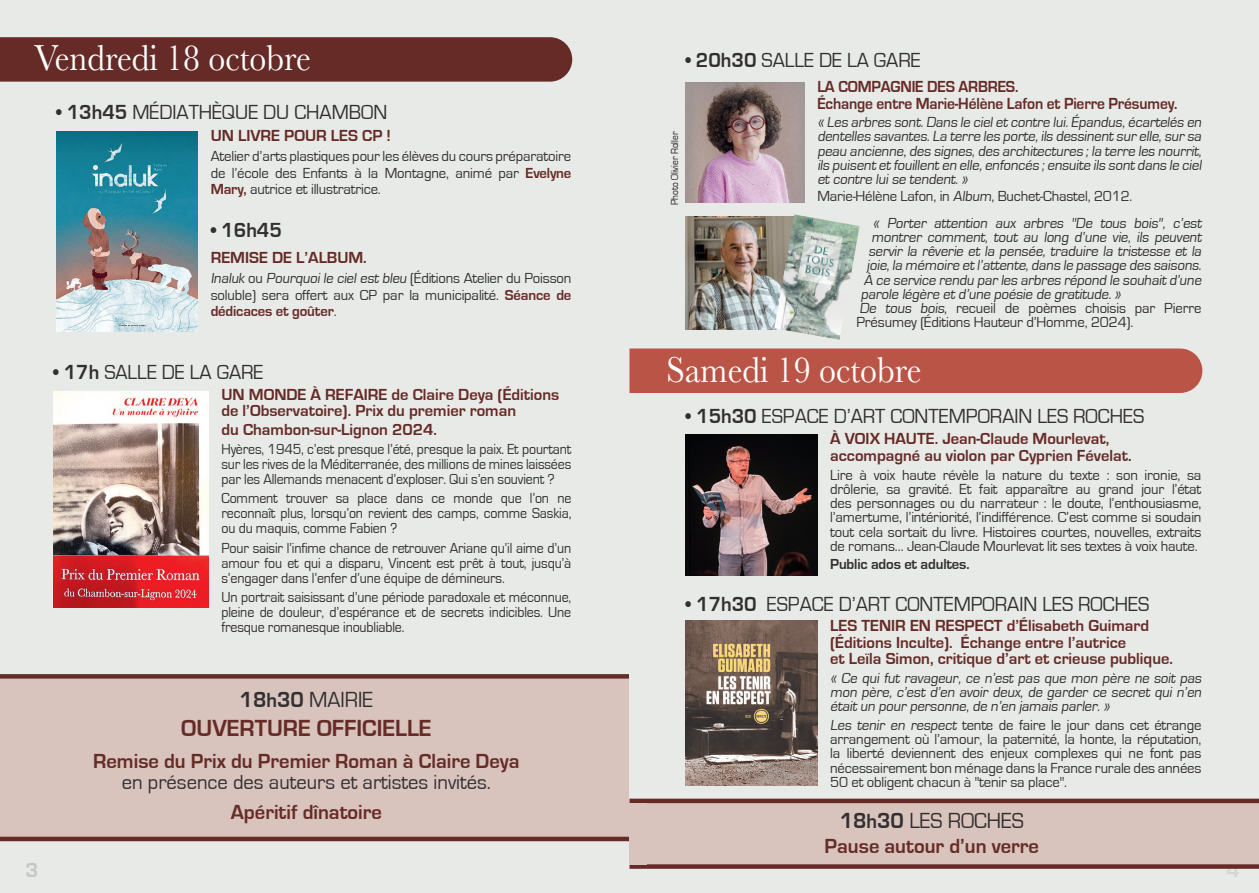
<style>
.page{position:relative;width:1259px;height:893px;background:#fff}
.page>*{position:absolute;margin:0;border:0;box-sizing:border-box;transform-origin:0 0}
.t1{font:37.5px "Baskerville";color:#fff;scale:.9 1}
.t2{font:700 24px "Eurostile";color:#662b27}
.t3{font:22.5px "Eurostile";color:#312f30;scale:.95 1}
.t4{font:21px "Eurostile";color:#312f30;scale:.95 1}
.t5{font:700 21px "Eurostile";color:#662b27}
.t6{font:21px "Eurostile";color:#312f30}
.t7{font:700 21px "Eurostile";color:#312f30;scale:.95 1}
.t8{font:700 21px "Eurostile";color:#c5c7c4}
.t9{font:700 21px "Eurostile";color:#d4d6d2}
.t10{font:700 16.5px/16.5px "Eurostile";color:#662b27}
.t11{font:700 16.5px/16.5px "Eurostile";color:#662b27;scale:.94 1}
.t12{font:15px/14.2px "Eurostile";letter-spacing:-.01em;color:#312f30;text-align:justify}
.t13{font:15px/15px "Eurostile";letter-spacing:-.01em;color:#312f30;text-align:justify;scale:.93 1}
.t14{font:700 15px "Eurostile";letter-spacing:-.01em;color:#312f30}
.t15{font:10.5px "Eurostile";color:#231f20;scale:.9 1}
.s1{font-weight:700}
.s2{font-weight:700;color:#662b27}
.s3{font-weight:700;font-size:21px}
</style>
<div class="page">
<div style="left:0;top:0;width:644px;height:893px;background:#e8eae7"></div>
<img style="left:53px;top:392px;width:156px;height:216px">
<div style="left:0;top:674px;width:629px;height:167px;background:#d8c3bd"></div>
<div style="left:629px;top:0;width:630px;height:893px;background:#e8eae7"></div>
<svg style="left:629px;top:799px;width:630px;height:70px;background:#c9b0aa"></svg>
<div style="left:629px;top:348px;width:573px;height:45px;background:#ba5446"></div>
<img style="left:685px;top:621px;width:132px;height:164px">
<img style="left:685px;top:434px;width:132px;height:141px">
<img style="left:685px;top:82px;width:119px;height:120px">
<img style="left:685px;top:216px;width:89px;height:113px">
<img style="left:774px;top:214px;width:85px;height:126px">
<div style="left:629px;top:803px;width:17px;height:61px;background:#d8c3bd"></div>
<div style="left:0;top:37px;width:572px;height:45px;background:#662b27"></div>
<img style="left:56px;top:132px;width:142px;height:200px">
<p class="t1" style="left:34px;top:34px;width:309px">Vendredi 18 octobre</p>
<p class="t4" style="left:56px;top:101px;width:350px"><span class="s1">• 13h45</span> MÉDIATHÈQUE DU CHAMBON</p>
<p class="t10" style="left:211px;top:127px;width:182px">UN LIVRE POUR LES CP !</p>
<p class="t12" style="left:211px;top:149px;width:362px;line-height:16.5px">Atelier d’arts plastiques pour les élèves du cours préparatoire de l’école des Enfants à la Montagne, animé par <span class="s2">Evelyne Mary,</span> autrice et illustratrice.</p>
<p class="t7" style="left:211px;top:219px;width:76px">• 16h45</p>
<p class="t10" style="left:211px;top:249px;width:158px">REMISE DE L’ALBUM.</p>
<p class="t12" style="left:211px;top:271px;width:362px;line-height:16.5px">Inaluk ou Pourquoi le ciel est bleu (Éditions Atelier du Poisson soluble) sera offert aux CP par la municipalité. <span class="s2">Séance de dédicaces et goûter</span>.</p>
<p class="t4" style="left:53px;top:361px;width:223px"><span class="s1">• 17h</span> SALLE DE LA GARE</p>
<p class="t10" style="left:221px;top:386px;width:339px">UN MONDE À REFAIRE de Claire Deya (Éditions de l’Observatoire). Prix du premier roman</p>
<p class="t10" style="left:221px;top:421px;width:217px">du Chambon-sur-Lignon 2024.</p>
<p class="t13" style="left:221px;top:442px;width:378px">Hyères, 1945, c’est presque l’été, presque la paix. Et pourtant sur les rives de la Méditerranée, des millions de mines laissées par les Allemands menacent d’exploser. Qui s’en souvient ?</p>
<p class="t13" style="left:221px;top:491px;width:378px">Comment trouver sa place dans ce monde que l’on ne reconnaît plus, lorsqu’on revient des camps, comme Saskia, ou du maquis, comme Fabien ?</p>
<p class="t13" style="left:221px;top:540px;width:378px">Pour saisir l’infime chance de retrouver Ariane qu’il aime d’un amour fou et qui a disparu, Vincent est prêt à tout, jusqu’à s’engager dans l’enfer d’une équipe de démineurs.</p>
<p class="t13" style="left:221px;top:590px;width:378px">Un portrait saisissant d’une période paradoxale et méconnue, pleine de douleur, d’espérance et de secrets indicibles. Une fresque romanesque inoubliable.</p>
<p class="t3" style="left:240px;top:688px;width:142px"><span class="s1">18</span><span class="s3">h</span><span class="s1">30</span> MAIRIE</p>
<p class="t2" style="left:181px;top:715px;width:252px">OUVERTURE OFFICIELLE</p>
<p class="t5" style="left:93px;top:750px;width:428px">Remise du Prix du Premier Roman à Claire Deya</p>
<p class="t6" style="left:122px;top:771px;width:371px">en présence des auteurs et artistes invités.</p>
<p class="t5" style="left:231px;top:800px;width:152px">Apéritif dînatoire</p>
<p class="t4" style="left:685px;top:49px;width:249px"><span class="s1">• 20h30</span> SALLE DE LA GARE</p>
<p class="t11" style="left:817px;top:79px;width:385px">LA COMPAGNIE DES ARBRES.<br>Échange entre Marie-Hélène Lafon et Pierre Présumey.</p>
<p class="t12" style="left:817px;top:115px;width:388px">« Les arbres sont.Dans le cieletcontre lui.Épandus,écartelés en dentelles savantes.La terre les porte,ils dessinentsur elle,sur sa peau ancienne,des signes,des architectures ;la terre les nourrit, ils puisentetfouillenten elle,enfoncés ;ensuite ils sontdans le ciel et contre lui se tendent. »</p>
<p class="t12" style="left:817px;top:190px;width:317px">Marie-Hélène Lafon, in Album, Buchet-Chastel, 2012.</p>
<p class="t12" style="left:873px;top:216px;width:332px">« Porter attention aux arbres "De tous bois", c’est</p>
<p class="t12" style="left:871px;top:230px;width:334px">montrer comment, tout au long d’une vie, ils peuvent</p>
<p class="t12" style="left:868px;top:244px;width:337px">servir la rêverie et la pensée, traduire la tristesse et la</p>
<p class="t12" style="left:867px;top:259px;width:338px">joie,la mémoire etl’attente,dans le passage des saisons.</p>
<p class="t12" style="left:864px;top:273px;width:341px">À ce service rendu par les arbres répond le souhaitd’une</p>
<p class="t12" style="left:861px;top:287px;width:264px">parole légère et d’une poésie de gratitude. »</p>
<p class="t12" style="left:856px;top:301px;width:346px">De tous bois, recueil de poèmes choisis par Pierre<br>Présumey (Éditions Hauteur d’Homme, 2024).</p>
<p class="t15" style="left:669px;top:205px;width:84px;rotate:-90deg">Photo Olivier Roller</p>
<p class="t1" style="left:666px;top:346px;width:285px">Samedi 19 octobre</p>
<p class="t4" style="left:685px;top:405px;width:484px"><span class="s1">• 15h30</span> ESPACE D’ART CONTEMPORAIN LES ROCHES</p>
<p class="t10" style="left:830px;top:430px;width:303px;line-height:17.2px">À VOIX HAUTE. Jean-Claude Mourlevat, accompagné au violon par Cyprien Févelat.</p>
<p class="t12" style="left:830px;top:468px;width:373px">Lire à voix haute révèle la nature du texte : son ironie, sa drôlerie, sa gravité. Et fait apparaître au grand jour l’état des personnages ou du narrateur : le doute, l’enthousiasme, l’amertume, l’intériorité, l’indifférence. C’est comme si soudain tout cela sortait du livre. Histoires courtes, nouvelles, extraits de romans… Jean-Claude Mourlevat lit ses textes à voix haute.</p>
<p class="t14" style="left:830px;top:556px;width:141px">Public ados et adultes.</p>
<p class="t4" style="left:685px;top:592px;width:489px"><span class="s1">• 17h30</span> ESPACE D’ART CONTEMPORAIN LES ROCHES</p>
<p class="t10" style="left:830px;top:618px;width:344px">LES TENIR EN RESPECT d’Élisabeth Guimard (Éditions Inculte). Échange entre l’autrice<br>et Leïla Simon, critique d’art et crieuse publique.</p>
<p class="t12" style="left:830px;top:671px;width:375px">« Ce qui fut ravageur, ce n’est pas que mon père ne soit pas mon père, c’est d’en avoir deux, de garder ce secret qui n’en était un pour personne, de n’en jamais parler. »</p>
<p class="t12" style="left:830px;top:718px;width:373px">Les tenir en respect tente de faire le jour dans cet étrange arrangement où l’amour, la paternité, la honte, la réputation, la liberté deviennent des enjeux complexes qui ne font pas nécessairement bon ménage dans la France rurale des années 50 et obligent chacun à "tenir sa place".</p>
<p class="t3" style="left:840px;top:808px;width:195px"><span class="s1">18</span><span class="s3">h</span><span class="s1">30</span> LES ROCHES</p>
<p class="t5" style="left:824px;top:834px;width:216px">Pause autour d’un verre</p>
<p class="t8" style="left:25px;top:859px;width:14px">3</p>
<p class="t9" style="left:1226px;top:859px;width:14px">4</p>
</div>
